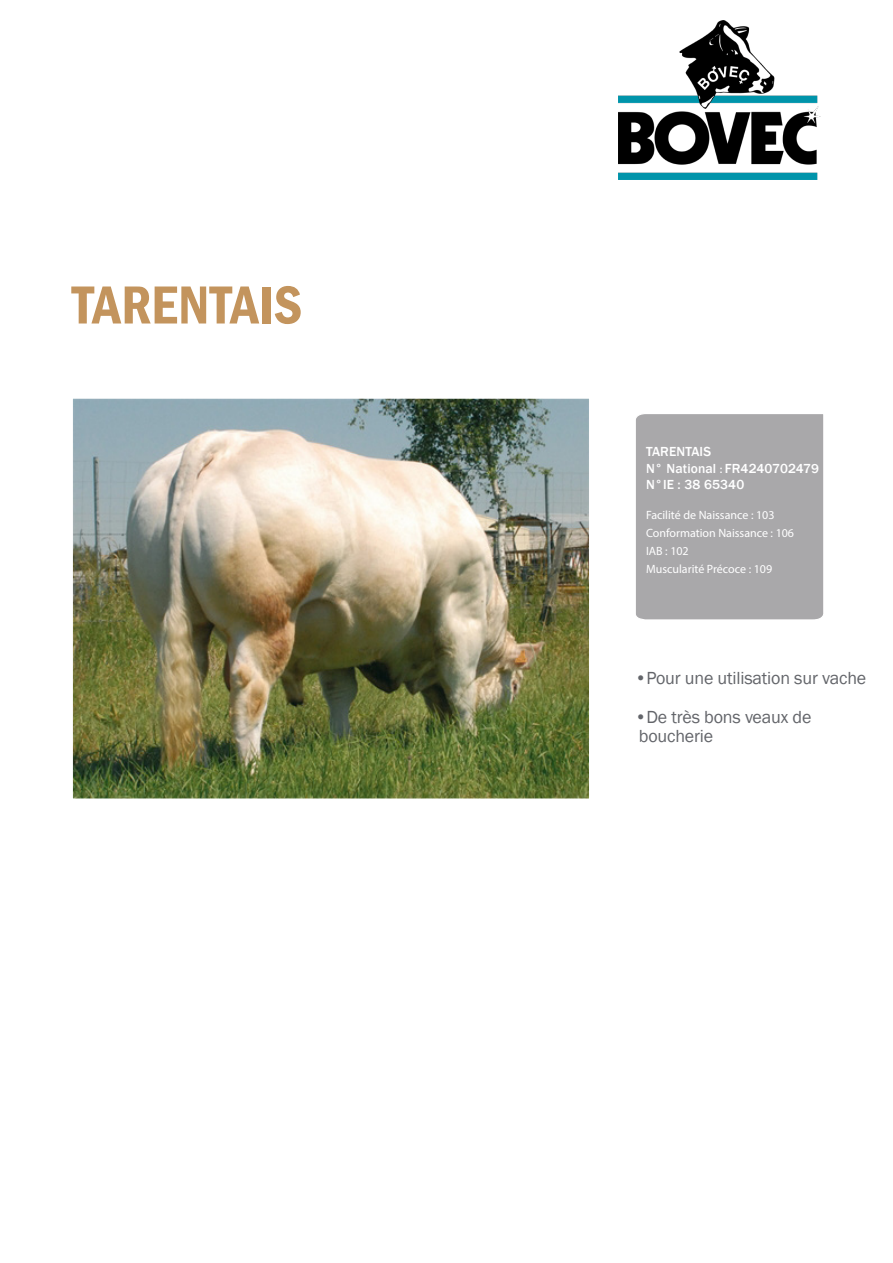
<style>
.page{position:relative;width:893px;height:1263px;background:#fff}
.page>*{position:absolute;margin:0;border:0;box-sizing:border-box;transform-origin:0 0}
._0812_BULL_NAME{font:600 condensed 55.5px "Franklin Gothic";color:#c3945d}
.t1{font:18px "Franklin Gothic";letter-spacing:-.01em;color:#63656a}
.t2{font:500 13.5px/16.5px "Franklin Gothic";letter-spacing:.01em;color:#fff}
.t3{font:12px "Myriad Pro";color:#fff}
.s1{font-size:11.25px}
</style>
<div class="page">
<img style="left:619px;top:21px;width:202px;height:158px">
<div style="left:636px;top:414px;width:188px;height:206px;background:#a9a8aa"></div>
<img style="left:74px;top:400px;width:514px;height:397px">
<p class="_0812_BULL_NAME" style="left:72px;top:268px;width:232px">TARENTAIS</p>
<p class="t2" style="left:646px;top:444px;width:175px">TARENTAIS<br>N° National <span class="s1">:</span> FR4240702479</p>
<p class="t2" style="left:646px;top:477px;width:100px">N°IE : 38 65340</p>
<p class="t3" style="left:646px;top:507px;width:130px">Facilité de Naissance : 103</p>
<p class="t3" style="left:646px;top:525px;width:150px">Conformation Naissance : 106</p>
<p class="t3" style="left:646px;top:543px;width:44px">IAB : 102</p>
<p class="t3" style="left:646px;top:561px;width:128px">Muscularité Précoce : 109</p>
<p class="t1" style="left:635px;top:666px;width:233px">•Pour une utilisation sur vache</p>
<p class="t1" style="left:635px;top:705px;width:178px">•De très bons veaux de</p>
<p class="t1" style="left:639px;top:725px;width:76px">boucherie</p>
</div>
